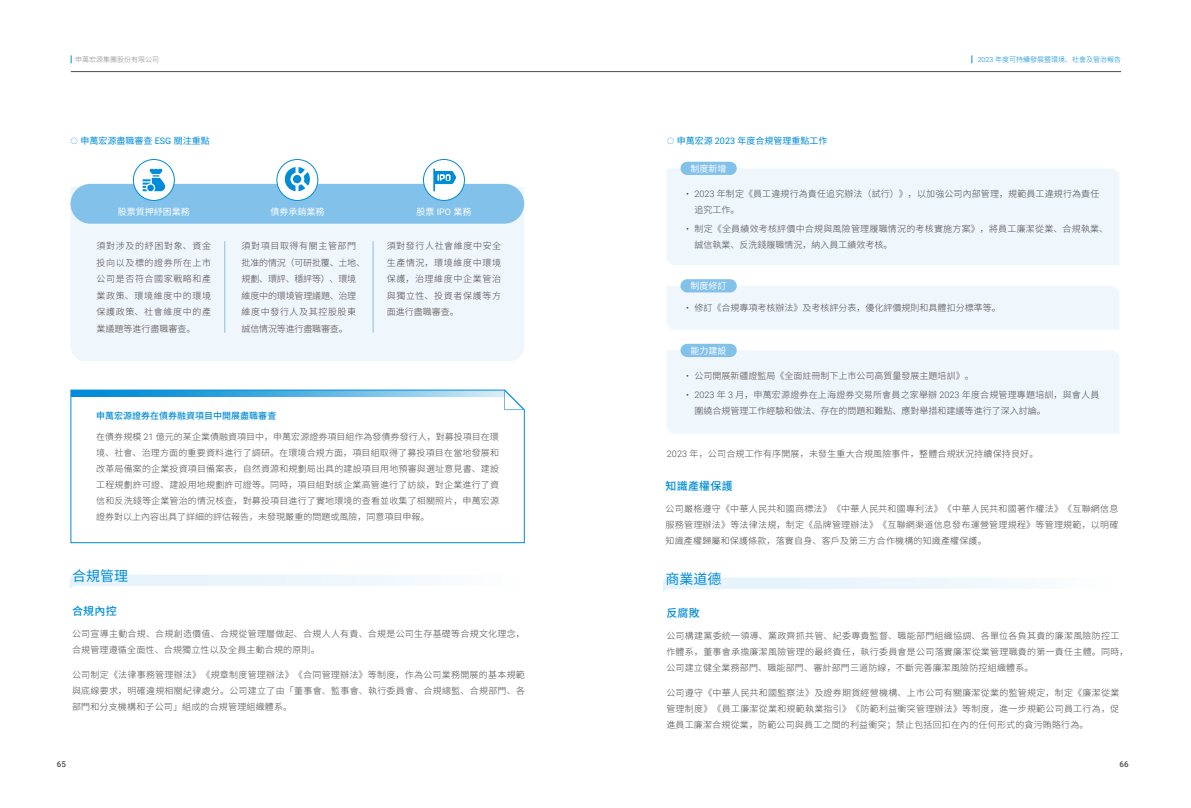
<style>
.page{position:relative;width:1191px;height:808px;background:#fff}
.page>*{position:absolute;margin:0;border:0;box-sizing:border-box;transform-origin:0 0}
.t1{font:14px "Source Han Sans SC";color:#008cd6}
.t2{font:500 11px "Source Han Sans SC";letter-spacing:.02em;color:#008cd6}
.t3{font:300 9px/16px "Source Han Sans SC";letter-spacing:.02em;color:#4c4948;text-align:justify}
.t4{font:300 9px/16px "Source Han Sans SC";color:#4c4948}
.t5{font:300 9px/16.5px "Source Han Sans SC";letter-spacing:-.02em;color:#4c4948}
.t6{font:9px "Source Han Sans SC";color:#008cd6}
.t7{font:9px "Source Han Sans SC";color:#fff}
.t8{font:500 9px "Source Han Sans SC";color:#008cd6}
.t9{font:500 8px "Roboto";color:#4c4948}
.t10{font:300 7px "Source Han Sans SC";color:#008cd6}
.t11{font:300 7px "Source Han Sans SC";color:#898989}
.s1{font-family:"Roboto"}
</style>
<div class="page">
<hr style="left:71px;top:71px;width:1050px;height:1px;background:#4c4948">
<svg style="left:70px;top:389px;width:455px;height:154px"></svg>
<svg style="left:504px;top:390px;width:20px;height:20px"></svg>
<svg style="left:71px;top:390px;width:433px;height:6px;background:#4daee1"></svg>
<div style="left:71px;top:187px;width:453px;height:174px;background:#eff6fc"></div>
<div style="left:70px;top:184px;width:454px;height:40px;background:#82c1ea;border-radius:20px"></div>
<div style="left:133px;top:159px;width:41px;height:41px;background:#fff;border-radius:50%"></div>
<div style="left:133px;top:159px;width:41px;height:42px;border:1px solid #008cd6;border-radius:50%"></div>
<div style="left:277px;top:159px;width:41px;height:41px;background:#fff;border-radius:50%"></div>
<div style="left:277px;top:159px;width:41px;height:42px;border:1px solid #008cd6;border-radius:50%"></div>
<div style="left:423px;top:159px;width:41px;height:41px;background:#fff;border-radius:50%"></div>
<div style="left:423px;top:159px;width:41px;height:42px;border:1px solid #008cd6;border-radius:50%"></div>
<hr style="left:224px;top:241px;width:1px;height:92px;background:#82c1ea">
<hr style="left:373px;top:241px;width:1px;height:92px;background:#82c1ea">
<svg style="left:143px;top:168px;width:23px;height:23px"></svg>
<div style="left:147px;top:185px;width:7px;height:6px;background:#008cd6;border-radius:50%"></div>
<svg style="left:285px;top:167px;width:25px;height:24px"></svg>
<svg style="left:433px;top:168px;width:23px;height:23px"></svg>
<svg style="left:70px;top:575px;width:348px;height:14px"></svg>
<div style="left:667px;top:168px;width:452px;height:97px;background:#eff6fc"></div>
<div style="left:680px;top:162px;width:56px;height:13px;background:#82c1ea;border-radius:7px"></div>
<div style="left:667px;top:350px;width:452px;height:84px;background:#eff6fc"></div>
<div style="left:680px;top:344px;width:56px;height:13px;background:#82c1ea;border-radius:7px"></div>
<div style="left:667px;top:286px;width:452px;height:44px;background:#eff6fc"></div>
<div style="left:680px;top:279px;width:56px;height:13px;background:#82c1ea;border-radius:7px"></div>
<svg style="left:663px;top:578px;width:349px;height:14px"></svg>
<p class="t11" style="left:75px;top:56px;width:85px">申萬宏源集團股份有限公司</p>
<p class="t10" style="left:977px;top:56px;width:145px"><span class="s1">2023</span> 年度可持續發展暨環境、社會及管治報告</p>
<p class="t6" style="left:71px;top:136px;width:141px">◌ 申萬宏源盡職審查 <span class="s1">ESG</span> 關注重點</p>
<p class="t7" style="left:118px;top:207px;width:73px">股票質押紓困業務</p>
<p class="t7" style="left:270px;top:207px;width:55px">債券承銷業務</p>
<p class="t7" style="left:416px;top:207px;width:56px">股票 <span class="s1">IPO</span> 業務</p>
<p class="t3" style="left:97px;top:238px;width:116px;line-height:16.5px">須對涉及的紓困對象、資金投向以及標的證券所在上市公司是否符合國家戰略和產業政策、環境維度中的環境保護政策、社會維度中的產業議題等進行盡職審查。</p>
<p class="t5" style="left:242px;top:238px;width:125px">須對項目取得有關主管部門批准的情況（可研批覆、土地、規劃、環評、穩評等）、環境維度中的環境管理議題、治理維度中發行人及其控股股東誠信情況等進行盡職審查。</p>
<p class="t3" style="left:387px;top:238px;width:116px;line-height:16.5px">須對發行人社會維度中安全生產情況，環境維度中環境保護，治理維度中企業管治與獨立性、投資者保護等方面進行盡職審查。</p>
<p class="t8" style="left:96px;top:410px;width:182px">申萬宏源證券在債券融資項目中開展盡職審查</p>
<p class="t3" style="left:96px;top:429px;width:404px">在債券規模 <span class="s1">21</span> 億元的某企業債融資項目中，申萬宏源證券項目組作為發債券發行人，對募投項目在環境、社會、治理方面的重要資料進行了調研。在環境合規方面，項目組取得了募投項目在當地發展和改革局備案的企業投資項目備案表，自然資源和規劃局出具的建設項目用地預審與選址意見書、建設工程規劃許可證、建設用地規劃許可證等。同時，項目組對該企業高管進行了訪談，對企業進行了資信和反洗錢等企業管治的情況核查，對募投項目進行了實地環境的查看並收集了相關照片，申萬宏源證券對以上內容出具了詳細的評估報告，未發現嚴重的問題或風險，同意項目申報。</p>
<h1 class="t1" style="left:72px;top:568px;width:57px">合規管理</h1>
<p class="t2" style="left:72px;top:605px;width:46px">合規內控</p>
<p class="t3" style="left:72px;top:626px;width:454px">公司宣導主動合規、合規創造價值、合規從管理層做起、合規人人有責、合規是公司生存基礎等合規文化理念，合規管理遵循全面性、合規獨立性以及全員主動合規的原則。</p>
<p class="t3" style="left:72px;top:667px;width:454px">公司制定《法律事務管理辦法》《規章制度管理辦法》《合同管理辦法》等制度，作為公司業務開展的基本規範與底線要求，明確違規相關紀律處分。公司建立了由「董事會、監事會、執行委員會、合規總監、合規部門、各部門和分支機構和子公司」組成的合規管理組織體系。</p>
<p class="t6" style="left:666px;top:136px;width:162px">◌ 申萬宏源 <span class="s1">2023</span> 年度合規管理重點工作</p>
<p class="t7" style="left:690px;top:163px;width:37px">制度新增</p>
<p class="t3" style="left:694px;top:186px;width:406px;text-indent:-9px"><span class="s1">• 2023</span> 年制定《員工違規行為責任追究辦法（試行）》，以加強公司內部管理，規範員工違規行為責任追究工作。</p>
<p class="t3" style="left:694px;top:220px;width:415px;text-indent:-9px"><span class="s1">•</span> 制定《全員績效考核評價中合規與風險管理履職情況的考核實施方案》，將員工廉潔從業、合規執業、誠信執業、反洗錢履職情況，納入員工績效考核。</p>
<p class="t7" style="left:690px;top:281px;width:37px">制度修訂</p>
<p class="t4" style="left:686px;top:300px;width:316px"><span class="s1">•</span> 修訂《合規專項考核辦法》及考核評分表，優化評價規則和具體扣分標準等。</p>
<p class="t7" style="left:690px;top:345px;width:37px">能力建設</p>
<p class="t4" style="left:686px;top:368px;width:289px"><span class="s1">•</span> 公司開展新疆證監局《全面註冊制下上市公司高質量發展主題培訓》。</p>
<p class="t4" style="left:694px;top:387px;width:406px;text-indent:-8px"><span class="s1">• 2023</span> 年 <span class="s1">3</span> 月，申萬宏源證券在上海證券交易所會員之家舉辦 <span class="s1">2023</span> 年度合規管理專題培訓，與會人員圍繞合規管理工作經驗和做法、存在的問題和難點、應對舉措和建議等進行了深入討論。</p>
<p class="t3" style="left:666px;top:446px;width:373px"><span class="s1">2023</span> 年，公司合規工作有序開展，未發生重大合規風險事件，整體合規狀況持續保持良好。</p>
<p class="t2" style="left:665px;top:480px;width:69px">知識產權保護</p>
<p class="t3" style="left:665px;top:501px;width:454px">公司嚴格遵守《中華人民共和國商標法》《中華人民共和國專利法》《中華人民共和國著作權法》《互聯網信息服務管理辦法》等法律法規，制定《品牌管理辦法》《互聯網渠道信息發布運營管理規程》等管理規範，以明確知識產權歸屬和保護條款，落實自身、客戶及第三方合作機構的知識產權保護。</p>
<h1 class="t1" style="left:665px;top:571px;width:57px">商業道德</h1>
<p class="t2" style="left:666px;top:607px;width:35px">反腐敗</p>
<p class="t3" style="left:666px;top:628px;width:464px;text-align:left">公司構建黨委統一領導、黨政齊抓共管、紀委專責監督、職能部門組織協調、各單位各負其責的廉潔風險防控工作體系，董事會承擔廉潔風險管理的最終責任，執行委員會是公司落實廉潔從業管理職責的第一責任主體。同時，公司建立健全業務部門、職能部門、審計部門三道防線，不斷完善廉潔風險防控組織體系。</p>
<p class="t3" style="left:666px;top:684px;width:454px">公司遵守《中華人民共和國監察法》及證券期貨經營機構、上市公司有關廉潔從業的監管規定，制定《廉潔從業管理制度》《員工廉潔從業和規範執業指引》《防範利益衝突管理辦法》等制度，進一步規範公司員工行為，促進員工廉潔合規從業，防範公司與員工之間的利益衝突；禁止包括回扣在內的任何形式的貪污賄賂行為。</p>
<p class="t9" style="left:57px;top:759px;width:11px">65</p>
<p class="t9" style="left:1119px;top:759px;width:11px">66</p>
</div>
